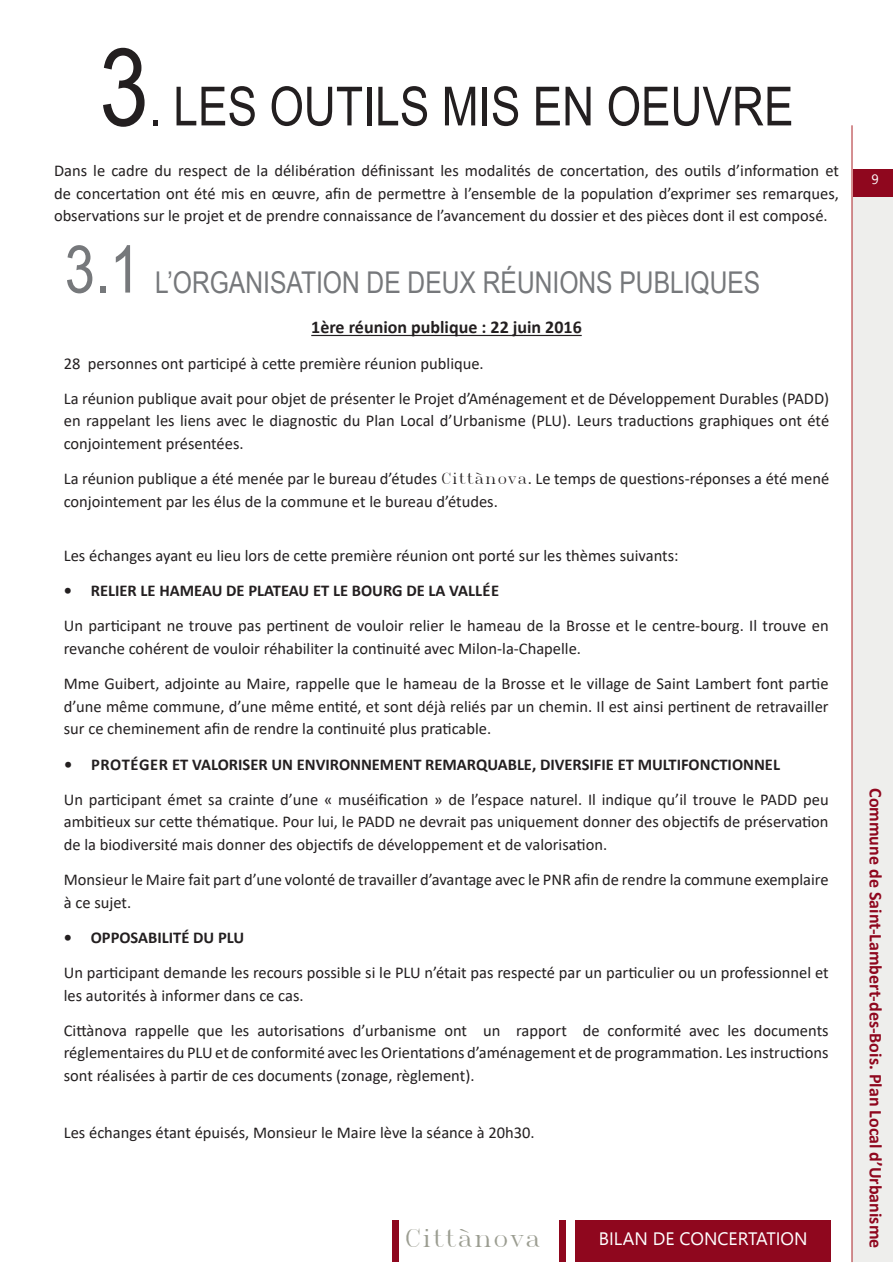
<style>
.page{position:relative;width:893px;height:1263px;background:#fff}
.page>*{position:absolute;margin:0;border:0;box-sizing:border-box;transform-origin:0 0}
.TITRE_1{font:54px "Arial Narrow";color:#231f20}
.TITRE_1_1{font:30px "Arial Narrow";color:#76787b}
.t1{font:24px "Roman T";letter-spacing:-.01em;color:#9b9d91}
.t2{font:700 18px "Calibri";color:#8f071e}
.t3{font:700 18px "Calibri";color:#231f20}
.t4{font:18px "Nirmala UI";color:#fff}
.t5{font:16.5px/22.5px "Calibri";color:#231f20;text-align:justify}
.t6{font:700 16.5px "Calibri";color:#231f20}
.t7{font:13.5px "Nirmala UI";color:#fff}
.s1{font-size:108px}
.s2{font-size:66px}
.s3{font-family:"Roman T";font-size:15px}
</style>
<div class="page">
<div style="left:576px;top:1220px;width:255px;height:42px;background:#8f071e"></div>
<div style="left:559px;top:1220px;width:6px;height:42px;background:#8f071e"></div>
<div style="left:392px;top:1220px;width:7px;height:42px;background:#8f071e"></div>
<div style="left:852px;top:196px;width:41px;height:1066px;background:#eeeeec"></div>
<hr style="left:852px;top:126px;width:1px;height:1135px;background:#ab2126">
<div style="left:853px;top:169px;width:40px;height:27px;background:#8f071e"></div>
<hr style="left:311px;top:335px;width:271px;height:1px;background:#231f20">
<p class="TITRE_1" style="left:99px;top:67px;width:696px"><span class="s1">3</span>. LES OUTILS MIS EN OEUVRE</p>
<p class="t5" style="left:54px;top:159px;width:786px">Dans le cadre du respect de la délibération définissant les modalités de concertation, des outils d’information et de concertation ont été mis en œuvre, afin de permettre à l’ensemble de la population d’exprimer ses remarques, observations sur le projet et de prendre connaissance de l’avancement du dossier et des pièces dont il est composé.</p>
<p class="TITRE_1_1" style="left:65px;top:260px;width:697px"><span class="s2">3.1</span> L’ORGANISATION DE DEUX RÉUNIONS PUBLIQUES</p>
<p class="t3" style="left:311px;top:315px;width:272px">1ère réunion publique : 22 juin 2016</p>
<p class="t5" style="left:64px;top:352px;width:421px">28 personnes ont participé à cette première réunion publique.</p>
<p class="t5" style="left:64px;top:387px;width:767px">La réunion publique avait pour objet de présenter le Projet d’Aménagement et de Développement Durables (PADD) en rappelant les liens avec le diagnostic du Plan Local d’Urbanisme (PLU). Leurs traductions graphiques ont été conjointement présentées.</p>
<p class="t5" style="left:64px;top:467px;width:767px">La réunion publique a été menée par le bureau d’études <span class="s3">Cittànova</span>. Le temps de questions-réponses a été mené conjointement par les élus de la commune et le bureau d’études.</p>
<p class="t5" style="left:64px;top:544px;width:616px">Les échanges ayant eu lieu lors de cette première réunion ont porté sur les thèmes suivants:</p>
<p class="t6" style="left:64px;top:579px;width:437px">• RELIER LE HAMEAU DE PLATEAU ET LE BOURG DE LA VALLÉE</p>
<p class="t5" style="left:64px;top:614px;width:766px">Un participant ne trouve pas pertinent de vouloir relier le hameau de la Brosse et le centre-bourg. Il trouve en revanche cohérent de vouloir réhabiliter la continuité avec Milon-la-Chapelle.</p>
<p class="t5" style="left:64px;top:672px;width:766px">Mme Guibert, adjointe au Maire, rappelle que le hameau de la Brosse et le village de Saint Lambert font partie d’une même commune, d’une même entité, et sont déjà reliés par un chemin. Il est ainsi pertinent de retravailler sur ce cheminement afin de rendre la continuité plus praticable.</p>
<p class="t6" style="left:64px;top:752px;width:717px">• PROTÉGER ET VALORISER UN ENVIRONNEMENT REMARQUABLE, DIVERSIFIE ET MULTIFONCTIONNEL</p>
<p class="t5" style="left:64px;top:788px;width:766px">Un participant émet sa crainte d’une « muséification » de l’espace naturel. Il indique qu’il trouve le PADD peu ambitieux sur cette thématique. Pour lui, le PADD ne devrait pas uniquement donner des objectifs de préservation de la biodiversité mais donner des objectifs de développement et de valorisation.</p>
<p class="t5" style="left:64px;top:868px;width:766px">Monsieur le Maire fait part d’une volonté de travailler d’avantage avec le PNR afin de rendre la commune exemplaire à ce sujet.</p>
<p class="t6" style="left:64px;top:926px;width:182px">• OPPOSABILITÉ DU PLU</p>
<p class="t5" style="left:64px;top:961px;width:766px">Un participant demande les recours possible si le PLU n’était pas respecté par un particulier ou un professionnel et les autorités à informer dans ce cas.</p>
<p class="t5" style="left:64px;top:1019px;width:766px">Cittànova rappelle que les autorisations d’urbanisme ont un rapport de conformité avec les documents réglementaires du PLU et de conformité avec les Orientations d’aménagement et de programmation. Les instructions sont réalisées à partir de ces documents (zonage, règlement).</p>
<p class="t5" style="left:64px;top:1120px;width:472px">Les échanges étant épuisés, Monsieur le Maire lève la séance à 20h30.</p>
<h3 class="t1" style="left:404px;top:1222px;width:139px">Cittànova</h3>
<p class="t4" style="left:599px;top:1224px;width:210px">BILAN DE CONCERTATION</p>
<p class="t7" style="left:871px;top:169px;width:9px">9</p>
<p class="t2" style="left:889px;top:788px;width:462px;rotate:90deg">Commune de Saint-Lambert-des-Bois. Plan Local d’Urbanisme</p>
</div>
